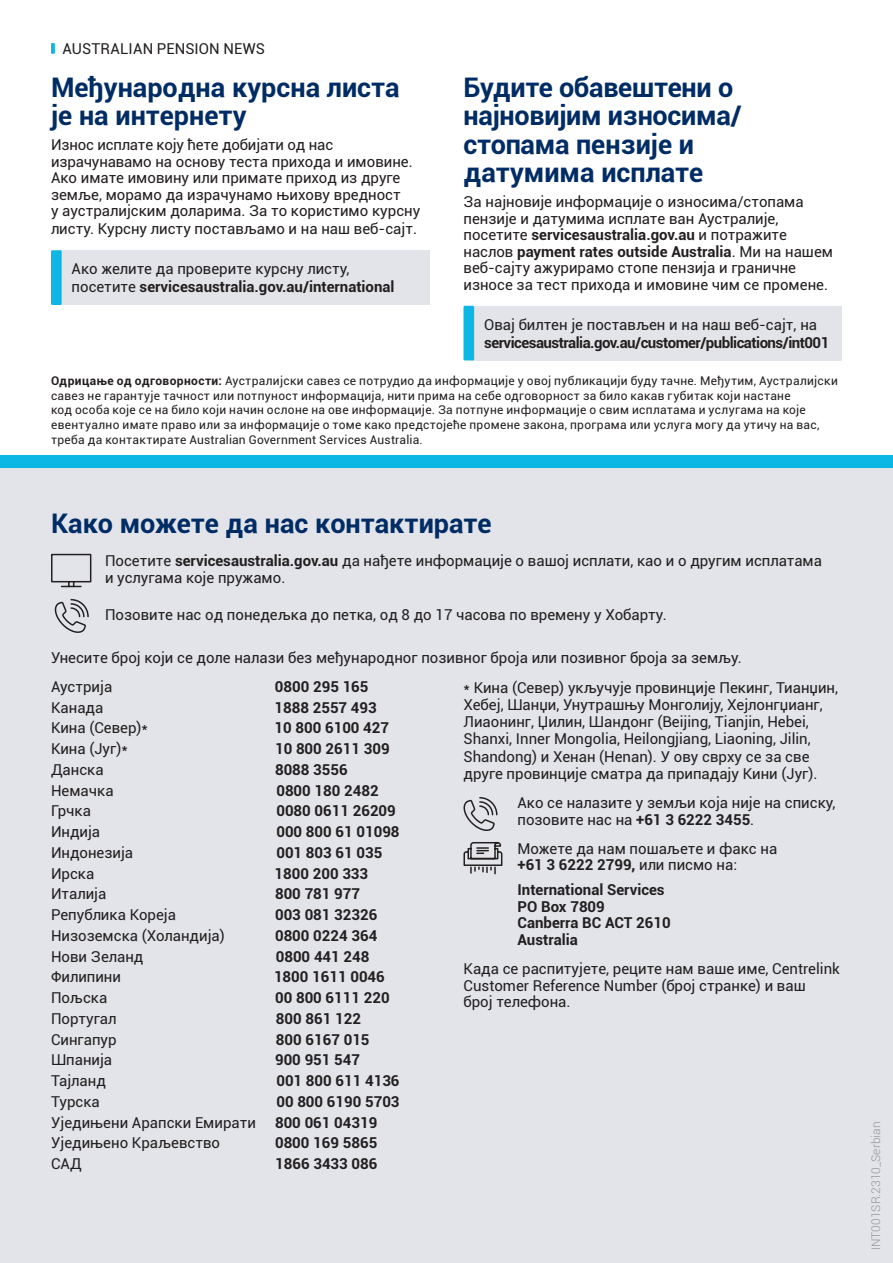
<style>
.page{position:relative;width:893px;height:1263px;background:#fff}
.page>*{position:absolute;margin:0;border:0;box-sizing:border-box;transform-origin:0 0}
.Heading_02{font:700 27px/28.5px "Roboto";color:#002c65}
.Body{font:15px/16.5px "Roboto";color:#231f20}
.Body-2{font:700 15px "Roboto";color:#231f20}
.Body-3{font:700 15px/18px "Roboto";letter-spacing:-.035em;color:#231f20}
.Footnotes{font:12px/14.7px "Roboto";letter-spacing:.025em;color:#231f20}
.Heading_03{font:300 12px "Roboto";color:#939598}
.s1{font-weight:700}
.s2{font-weight:400}
</style>
<div class="page">
<svg style="left:51px;top:43px;width:4px;height:11px"></svg>
<div style="left:0;top:463px;width:893px;height:800px;background:#e2e4e9"></div>
<div style="left:0;top:455px;width:893px;height:13px;background:#0cb6e5"></div>
<div style="left:59px;top:250px;width:370px;height:55px;background:#e2e4e9"></div>
<div style="left:51px;top:250px;width:11px;height:55px;background:#0cb6e5"></div>
<div style="left:471px;top:306px;width:371px;height:54px;background:#e2e4e9"></div>
<div style="left:463px;top:306px;width:11px;height:54px;background:#0cb6e5"></div>
<svg style="left:51px;top:553px;width:41px;height:35px"></svg>
<svg style="left:54px;top:599px;width:35px;height:34px"></svg>
<svg style="left:463px;top:797px;width:40px;height:78px"></svg>
<p class="Body" style="left:63px;top:40px;width:204px">AUSTRALIAN PENSION NEWS</p>
<p class="Heading_02" style="left:51px;top:72px;width:350px">Међународна курсна листа је на интернету</p>
<p class="Body" style="left:51px;top:136px;width:371px">Износ исплате коју ћете добијати од нас израчунавамо на основу теста прихода и имовине.<br>Ако имате имовину или примате приход из друге земље, морамо да израчунамо њихову вредност<br>у аустралијским доларима. За то користимо курсну</p>
<p class="Body" style="left:51px;top:220px;width:367px">листу. Курсну листу постављамо и на наш веб-сајт.</p>
<p class="Body" style="left:72px;top:259px;width:324px;line-height:18px">Ако желите да проверите курсну листу, посетите <span class="s1">servicesaustralia.gov.au/international</span></p>
<p class="Heading_02" style="left:463px;top:72px;width:280px">Будите обавештени о најновијим износима/ стопама пензије и датумима исплате</p>
<p class="Body" style="left:463px;top:193px;width:371px">За најновије информације о износима/стопама пензије и датумима исплате ван Аустралије, посетите <span class="s1">servicesaustralia.gov.au</span> и потражите наслов <span class="s1">payment rates outside Australia</span>. Ми на нашем веб-сајту ажурирамо стопе пензија и граничне износе за тест прихода и имовине чим се промене.</p>
<p class="Body-3" style="left:484px;top:315px;width:347px"><span class="s2">Овај билтен је постављен и на наш веб-сајт, на </span>servicesaustralia.gov.au/customer/publications/int001</p>
<p class="Footnotes" style="left:51px;top:373px;width:788px"><span class="s1">Одрицање од одговорности:</span> Аустралијски савез се потрудио да информације у овој публикацији буду тачне. Међутим, Аустралијски савез не гарантује тачност или потпуност информација, нити прима на себе одговорност за било какав губитак који настане<br>код особа које се на било који начин ослоне на ове информације. За потпуне информације о свим исплатама и услугама на које евентуално имате право или за информације о томе како предстојеће промене закона, програма или услуга могу да утичу на вас, треба да контактирате Australian Government Services Australia.</p>
<p class="Heading_02" style="left:51px;top:508px;width:442px">Како можете да нас контактирате</p>
<p class="Body" style="left:105px;top:552px;width:718px">Посетите <span class="s1">servicesaustralia.gov.au</span> да нађете информације о вашој исплати, као и о другим исплатама и услугама које пружамо.</p>
<p class="Body" style="left:105px;top:606px;width:563px">Позовите нас од понедељка до петка, од 8 до 17 часова по времену у Хобарту.</p>
<p class="Body" style="left:51px;top:648px;width:692px">Унесите број који се доле налази без међународног позивног броја или позивног броја за земљу.</p>
<p class="Body" style="left:51px;top:678px;width:63px">Aустрија</p>
<p class="Body-2" style="left:275px;top:676px;width:95px">0800 295 165</p>
<p class="Body" style="left:51px;top:698px;width:54px">Канада</p>
<p class="Body-2" style="left:275px;top:697px;width:104px">1888 2557 493</p>
<p class="Body" style="left:51px;top:719px;width:99px">Кина (Север)*</p>
<p class="Body-2" style="left:275px;top:717px;width:116px">10 800 6100 427</p>
<p class="Body" style="left:51px;top:740px;width:78px">Кина (Југ)*</p>
<p class="Body-2" style="left:275px;top:738px;width:116px">10 800 2611 309</p>
<p class="Body" style="left:51px;top:761px;width:54px">Данска</p>
<p class="Body-2" style="left:275px;top:759px;width:74px">8088 3556</p>
<p class="Body" style="left:51px;top:781px;width:64px">Немачка</p>
<p class="Body-2" style="left:276px;top:780px;width:104px">0800 180 2482</p>
<p class="Body" style="left:51px;top:802px;width:41px">Грчка</p>
<p class="Body-2" style="left:276px;top:800px;width:121px">0080 0611 26209</p>
<p class="Body" style="left:51px;top:823px;width:51px">Индија</p>
<p class="Body-2" style="left:276px;top:821px;width:125px">000 800 61 01098</p>
<p class="Body" style="left:51px;top:844px;width:84px">Индонезија</p>
<p class="Body-2" style="left:276px;top:842px;width:107px">001 803 61 035</p>
<p class="Body" style="left:51px;top:864px;width:45px">Ирска</p>
<p class="Body-2" style="left:275px;top:863px;width:95px">1800 200 333</p>
<p class="Body" style="left:51px;top:885px;width:57px">Италија</p>
<p class="Body-2" style="left:275px;top:883px;width:86px">800 781 977</p>
<p class="Body" style="left:51px;top:906px;width:127px">Република Кореја</p>
<p class="Body-2" style="left:275px;top:904px;width:104px">003 081 32326</p>
<p class="Body" style="left:51px;top:927px;width:175px">Низоземска (Холандија)</p>
<p class="Body-2" style="left:275px;top:925px;width:104px">0800 0224 364</p>
<p class="Body" style="left:51px;top:947px;width:94px">Нови Зеланд</p>
<p class="Body-2" style="left:276px;top:946px;width:95px">0800 441 248</p>
<p class="Body" style="left:51px;top:968px;width:71px">Филипини</p>
<p class="Body-2" style="left:274px;top:966px;width:112px">1800 1611 0046</p>
<p class="Body" style="left:51px;top:989px;width:58px">Пољска</p>
<p class="Body-2" style="left:275px;top:987px;width:116px">00 800 6111 220</p>
<p class="Body" style="left:51px;top:1010px;width:67px">Португал</p>
<p class="Body-2" style="left:276px;top:1008px;width:86px">800 861 122</p>
<p class="Body" style="left:51px;top:1030px;width:67px">Сингапур</p>
<p class="Body-2" style="left:276px;top:1029px;width:95px">800 6167 015</p>
<p class="Body" style="left:51px;top:1051px;width:63px">Шпанија</p>
<p class="Body-2" style="left:275px;top:1049px;width:86px">900 951 547</p>
<p class="Body" style="left:51px;top:1072px;width:56px">Тајланд</p>
<p class="Body-2" style="left:276px;top:1070px;width:125px">001 800 611 4136</p>
<p class="Body" style="left:51px;top:1093px;width:50px">Турска</p>
<p class="Body-2" style="left:276px;top:1091px;width:125px">00 800 6190 5703</p>
<p class="Body" style="left:51px;top:1113px;width:206px">Уједињени Арапски Емирати</p>
<p class="Body-2" style="left:275px;top:1112px;width:104px">800 061 04319</p>
<p class="Body" style="left:51px;top:1134px;width:171px">Уједињено Краљевство</p>
<p class="Body-2" style="left:275px;top:1132px;width:104px">0800 169 5865</p>
<p class="Body" style="left:51px;top:1155px;width:32px">САД</p>
<p class="Body-2" style="left:275px;top:1153px;width:104px">1866 3433 086</p>
<p class="Body" style="left:463px;top:678px;width:376px;line-height:17.2px">* Кина (Север) укључује провинције Пекинг, Тианџин, Хебеј, Шанџи, Унутрашњу Монголију, Хејлонгџианг, Лиаонинг, Џилин, Шандонг (Beijing, Tianjin, Hebei, Shanxi, Inner Mongolia, Heilongjiang, Liaoning, Jilin, Shandong) и Хенан (Henan). У ову сврху се за све друге провинције сматра да припадају Кини (Југ).</p>
<p class="Body" style="left:517px;top:794px;width:320px">Ако се налазите у земљи која није на списку, позовите нас на <span class="s1">+61 3 6222 3455</span>.</p>
<p class="Body" style="left:517px;top:840px;width:261px">Можете да нам пошаљете и факс на <span class="s1">+61 3 6222 2799,</span> или писмо на:</p>
<p class="Body-2" style="left:517px;top:879px;width:149px">International Services</p>
<p class="Body-2" style="left:517px;top:896px;width:89px">PO Box 7809</p>
<p class="Body-2" style="left:517px;top:912px;width:155px">Canberra BC ACT 2610</p>
<p class="Body-2" style="left:517px;top:929px;width:62px">Australia</p>
<p class="Body" style="left:463px;top:960px;width:378px">Када се распитујете, реците нам ваше име, Centrelink<br>Customer Reference Number (број странке) и ваш<br>број телефона.</p>
<p class="Heading_03" style="left:868px;top:1250px;width:130px;rotate:-90deg">INT001SR.2310_Serbian</p>
</div>
